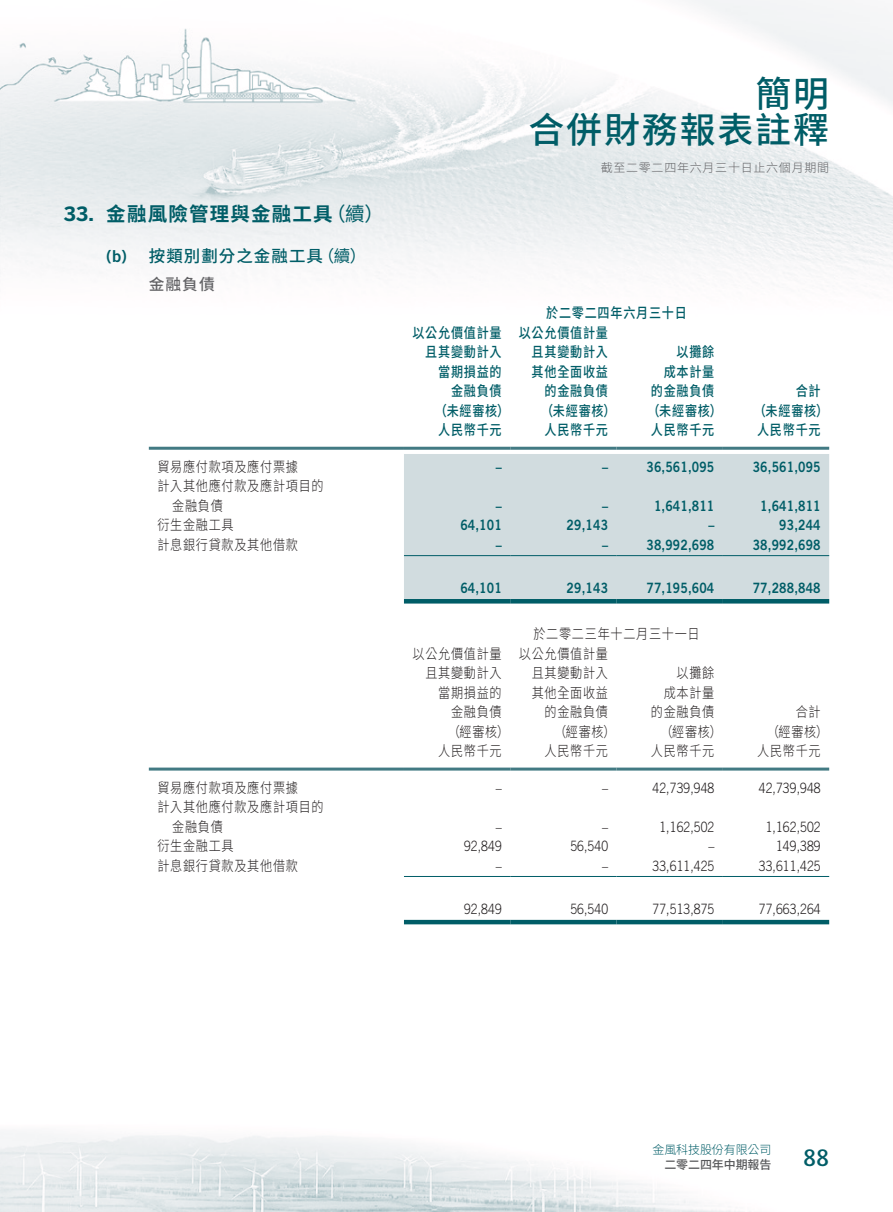
<style>
.page{position:relative;width:893px;height:1212px;background:#fff}
.page>*{position:absolute;margin:0;border:0;box-sizing:border-box;transform-origin:0 0}
.t1{font:500 36px/36px "Source Han Sans TC";letter-spacing:.05em;color:#005d67;text-align:right}
.t2{font:500 24px "Dax";color:#005d67}
.Heading_1{font:700 19.5px "Source Han Sans TC";letter-spacing:.06em;color:#005d67}
.Heading_1-2{font:19.5px "Source Han Sans TC";color:#005d67}
.Heading_1-3{font:700 19.5px "Benton Sans";color:#005d67}
.Heading_2{font:500 16.5px "Source Han Sans TC";letter-spacing:.06em;color:#005d67}
.Heading_2-2{font:16.5px "Source Han Sans TC";color:#005d67}
.Heading_2-3{font:16.5px "Trade Gothic LT Std Bd 2";color:#005d67}
.Heading_3{font:500 15.75px "Source Han Sans TC";color:#636366}
.Body_Text{font:300 14.25px "Source Han Sans TC";letter-spacing:.06em;color:#231f20;scale:.85 1}
.Body_Text-2{font:300 14.25px "Trade Gothic LT Std";letter-spacing:.01em;color:#231f20;scale:.85 1}
.Body_Text-3{font:500 14.25px "Source Han Sans TC";letter-spacing:.06em;color:#005d67;scale:.85 1}
.Body_Text-4{font:14.25px "Trade Gothic LT Std Bd 2";letter-spacing:.01em;color:#005d67;scale:.85 1}
.t3{font:300 12px "Source Han Sans TC";letter-spacing:.06em;color:#636366}
.t4{font:300 12px "Source Han Sans TC";letter-spacing:-.01em;color:#005d67}
.t5{font:500 12px "Source Han Sans TC";letter-spacing:-.01em;color:#57585a}
</style>
<div class="page">
<img style="left:0;top:0;width:893px;height:1212px">
<div style="left:404px;top:454px;width:425px;height:145px;background:#d1dcdf"></div>
<hr style="left:149px;top:447px;width:255px;height:3px;background:#427a83">
<hr style="left:404px;top:447px;width:106px;height:3px;background:#427a83">
<hr style="left:510px;top:447px;width:107px;height:3px;background:#427a83">
<hr style="left:617px;top:447px;width:106px;height:3px;background:#427a83">
<hr style="left:723px;top:447px;width:106px;height:3px;background:#427a83">
<hr style="left:404px;top:555px;width:106px;height:1px;background:#005d67">
<hr style="left:510px;top:555px;width:107px;height:1px;background:#005d67">
<hr style="left:617px;top:555px;width:106px;height:1px;background:#005d67">
<hr style="left:723px;top:555px;width:106px;height:1px;background:#005d67">
<hr style="left:404px;top:599px;width:106px;height:4px;background:#005d67">
<hr style="left:510px;top:599px;width:107px;height:4px;background:#005d67">
<hr style="left:617px;top:599px;width:106px;height:4px;background:#005d67">
<hr style="left:723px;top:599px;width:106px;height:4px;background:#005d67">
<hr style="left:149px;top:767px;width:255px;height:3px;background:#427a83">
<hr style="left:404px;top:767px;width:106px;height:3px;background:#427a83">
<hr style="left:510px;top:767px;width:107px;height:3px;background:#427a83">
<hr style="left:617px;top:767px;width:106px;height:3px;background:#427a83">
<hr style="left:723px;top:767px;width:106px;height:3px;background:#427a83">
<hr style="left:404px;top:876px;width:106px;height:1px;background:#005d67">
<hr style="left:510px;top:876px;width:107px;height:1px;background:#005d67">
<hr style="left:617px;top:876px;width:106px;height:1px;background:#005d67">
<hr style="left:723px;top:876px;width:106px;height:1px;background:#005d67">
<hr style="left:404px;top:920px;width:106px;height:4px;background:#005d67">
<hr style="left:510px;top:920px;width:107px;height:4px;background:#005d67">
<hr style="left:617px;top:920px;width:106px;height:4px;background:#005d67">
<hr style="left:723px;top:920px;width:106px;height:4px;background:#005d67">
<p class="Heading_1-3" style="left:64px;top:203px;width:32px">33.</p>
<p class="Heading_1" style="left:106px;top:203px;width:228px">金融風險管理與金融工具</p>
<p class="Heading_1-2" style="left:326px;top:203px;width:59px">（續(</p>
<p class="Heading_2-3" style="left:106px;top:246px;width:22px">b( )</p>
<p class="Heading_2-2" style="left:318px;top:247px;width:50px">（續(</p>
<p class="Heading_2" style="left:149px;top:247px;width:176px">按類別劃分之金融工具</p>
<p class="Heading_3" style="left:149px;top:275px;width:67px">金融負債</p>
<p class="Body_Text" style="left:157px;top:458px;width:167px">貿易應付款項及應付票據</p>
<p class="Body_Text" style="left:157px;top:478px;width:197px">計入其他應付款及應計項目的</p>
<p class="Body_Text" style="left:172px;top:497px;width:61px">金融負債</p>
<p class="Body_Text" style="left:157px;top:517px;width:91px">衍生金融工具</p>
<p class="Body_Text" style="left:157px;top:536px;width:167px">計息銀行貸款及其他借款</p>
<p class="Body_Text" style="left:157px;top:779px;width:167px">貿易應付款項及應付票據</p>
<p class="Body_Text" style="left:157px;top:799px;width:197px">計入其他應付款及應計項目的</p>
<p class="Body_Text" style="left:172px;top:818px;width:61px">金融負債</p>
<p class="Body_Text" style="left:157px;top:838px;width:91px">衍生金融工具</p>
<p class="Body_Text" style="left:157px;top:857px;width:167px">計息銀行貸款及其他借款</p>
<h1 class="t1" style="left:528px;top:77px;width:302px">簡明<br>合併財務報表註釋</h1>
<p class="t3" style="left:601px;top:161px;width:230px">截至二零二四年六月三十日止六個月期間</p>
<p class="Body_Text-3" style="left:546px;top:305px;width:167px">於二零二四年六月三十日</p>
<p class="Body_Text-3" style="left:412px;top:324px;width:107px">以公允價值計量</p>
<p class="Body_Text-3" style="left:425px;top:344px;width:91px">且其變動計入</p>
<p class="Body_Text-3" style="left:438px;top:363px;width:76px">當期損益的</p>
<p class="Body_Text-3" style="left:451px;top:383px;width:61px">金融負債</p>
<p class="Body_Text-3" style="left:519px;top:324px;width:107px">以公允價值計量</p>
<p class="Body_Text-3" style="left:532px;top:344px;width:91px">且其變動計入</p>
<p class="Body_Text-3" style="left:532px;top:363px;width:91px">其他全面收益</p>
<p class="Body_Text-3" style="left:544px;top:383px;width:76px">的金融負債</p>
<p class="Body_Text-3" style="left:676px;top:344px;width:46px">以攤餘</p>
<p class="Body_Text-3" style="left:664px;top:363px;width:61px">成本計量</p>
<p class="Body_Text-3" style="left:651px;top:383px;width:76px">的金融負債</p>
<p class="Body_Text-3" style="left:796px;top:383px;width:31px">合計</p>
<p class="Body_Text-3" style="left:435px;top:402px;width:89px">（未經審核）</p>
<p class="Body_Text-3" style="left:541px;top:402px;width:89px">（未經審核）</p>
<p class="Body_Text-3" style="left:647px;top:402px;width:89px">（未經審核）</p>
<p class="Body_Text-3" style="left:754px;top:402px;width:89px">（未經審核(</p>
<p class="Body_Text-3" style="left:438px;top:422px;width:76px">人民幣千元</p>
<p class="Body_Text-3" style="left:544px;top:422px;width:76px">人民幣千元</p>
<p class="Body_Text-3" style="left:651px;top:422px;width:76px">人民幣千元</p>
<p class="Body_Text-3" style="left:757px;top:422px;width:76px">人民幣千元</p>
<p class="Body_Text-4" style="left:496px;top:458px;width:9px">–</p>
<p class="Body_Text-4" style="left:602px;top:458px;width:9px">–</p>
<p class="Body_Text-4" style="left:646px;top:458px;width:81px">36,561,095</p>
<p class="Body_Text-4" style="left:753px;top:458px;width:81px">36,561,095</p>
<p class="Body_Text-4" style="left:496px;top:497px;width:9px">–</p>
<p class="Body_Text-4" style="left:602px;top:497px;width:9px">–</p>
<p class="Body_Text-4" style="left:654px;top:497px;width:73px">1,641,811</p>
<p class="Body_Text-4" style="left:760px;top:497px;width:73px">1,641,811</p>
<p class="Body_Text-4" style="left:460px;top:516px;width:50px">64,101</p>
<p class="Body_Text-4" style="left:567px;top:516px;width:50px">29,143</p>
<p class="Body_Text-4" style="left:708px;top:516px;width:9px">–</p>
<p class="Body_Text-4" style="left:779px;top:516px;width:50px">93,244</p>
<p class="Body_Text-4" style="left:496px;top:536px;width:9px">–</p>
<p class="Body_Text-4" style="left:602px;top:536px;width:9px">–</p>
<p class="Body_Text-4" style="left:646px;top:536px;width:81px">38,992,698</p>
<p class="Body_Text-4" style="left:753px;top:536px;width:81px">38,992,698</p>
<p class="Body_Text-4" style="left:460px;top:579px;width:50px">64,101</p>
<p class="Body_Text-4" style="left:567px;top:579px;width:50px">29,143</p>
<p class="Body_Text-4" style="left:646px;top:579px;width:81px">77,195,604</p>
<p class="Body_Text-4" style="left:753px;top:579px;width:81px">77,288,848</p>
<p class="Body_Text" style="left:533px;top:626px;width:197px">於二零二三年十二月三十一日</p>
<p class="Body_Text" style="left:413px;top:645px;width:106px">以公允價值計量</p>
<p class="Body_Text" style="left:425px;top:665px;width:91px">且其變動計入</p>
<p class="Body_Text" style="left:438px;top:684px;width:76px">當期損益的</p>
<p class="Body_Text" style="left:451px;top:704px;width:61px">金融負債</p>
<p class="Body_Text" style="left:519px;top:645px;width:106px">以公允價值計量</p>
<p class="Body_Text" style="left:532px;top:665px;width:91px">且其變動計入</p>
<p class="Body_Text" style="left:532px;top:684px;width:91px">其他全面收益</p>
<p class="Body_Text" style="left:545px;top:704px;width:76px">的金融負債</p>
<p class="Body_Text" style="left:677px;top:665px;width:46px">以攤餘</p>
<p class="Body_Text" style="left:664px;top:684px;width:61px">成本計量</p>
<p class="Body_Text" style="left:651px;top:704px;width:76px">的金融負債</p>
<p class="Body_Text" style="left:796px;top:704px;width:31px">合計</p>
<p class="Body_Text" style="left:448px;top:723px;width:74px">（經審核）</p>
<p class="Body_Text" style="left:554px;top:723px;width:74px">（經審核）</p>
<p class="Body_Text" style="left:660px;top:723px;width:74px">（經審核）</p>
<p class="Body_Text" style="left:767px;top:723px;width:74px">（經審核(</p>
<p class="Body_Text" style="left:438px;top:743px;width:76px">人民幣千元</p>
<p class="Body_Text" style="left:545px;top:743px;width:76px">人民幣千元</p>
<p class="Body_Text" style="left:651px;top:743px;width:76px">人民幣千元</p>
<p class="Body_Text" style="left:757px;top:743px;width:76px">人民幣千元</p>
<p class="Body_Text-2" style="left:496px;top:779px;width:9px">–</p>
<p class="Body_Text-2" style="left:602px;top:779px;width:9px">–</p>
<p class="Body_Text-2" style="left:653px;top:779px;width:74px">42,739,948</p>
<p class="Body_Text-2" style="left:759px;top:779px;width:74px">42,739,948</p>
<p class="Body_Text-2" style="left:496px;top:818px;width:9px">–</p>
<p class="Body_Text-2" style="left:602px;top:818px;width:9px">–</p>
<p class="Body_Text-2" style="left:659px;top:818px;width:66px">1,162,502</p>
<p class="Body_Text-2" style="left:766px;top:818px;width:66px">1,162,502</p>
<p class="Body_Text-2" style="left:464px;top:837px;width:46px">92,849</p>
<p class="Body_Text-2" style="left:570px;top:837px;width:46px">56,540</p>
<p class="Body_Text-2" style="left:708px;top:837px;width:9px">–</p>
<p class="Body_Text-2" style="left:776px;top:837px;width:54px">149,389</p>
<p class="Body_Text-2" style="left:496px;top:857px;width:9px">–</p>
<p class="Body_Text-2" style="left:602px;top:857px;width:9px">–</p>
<p class="Body_Text-2" style="left:653px;top:857px;width:74px">33,611,425</p>
<p class="Body_Text-2" style="left:759px;top:857px;width:74px">33,611,425</p>
<p class="Body_Text-2" style="left:464px;top:900px;width:46px">92,849</p>
<p class="Body_Text-2" style="left:570px;top:900px;width:46px">56,540</p>
<p class="Body_Text-2" style="left:653px;top:900px;width:74px">77,513,875</p>
<p class="Body_Text-2" style="left:759px;top:900px;width:74px">77,663,264</p>
<p class="t4" style="left:652px;top:1143px;width:120px">金風科技股份有限公司</p>
<h2 class="t2" style="left:803px;top:1144px;width:27px">88</h2>
<p class="t5" style="left:664px;top:1158px;width:109px">二零二四年中期報告</p>
</div>
